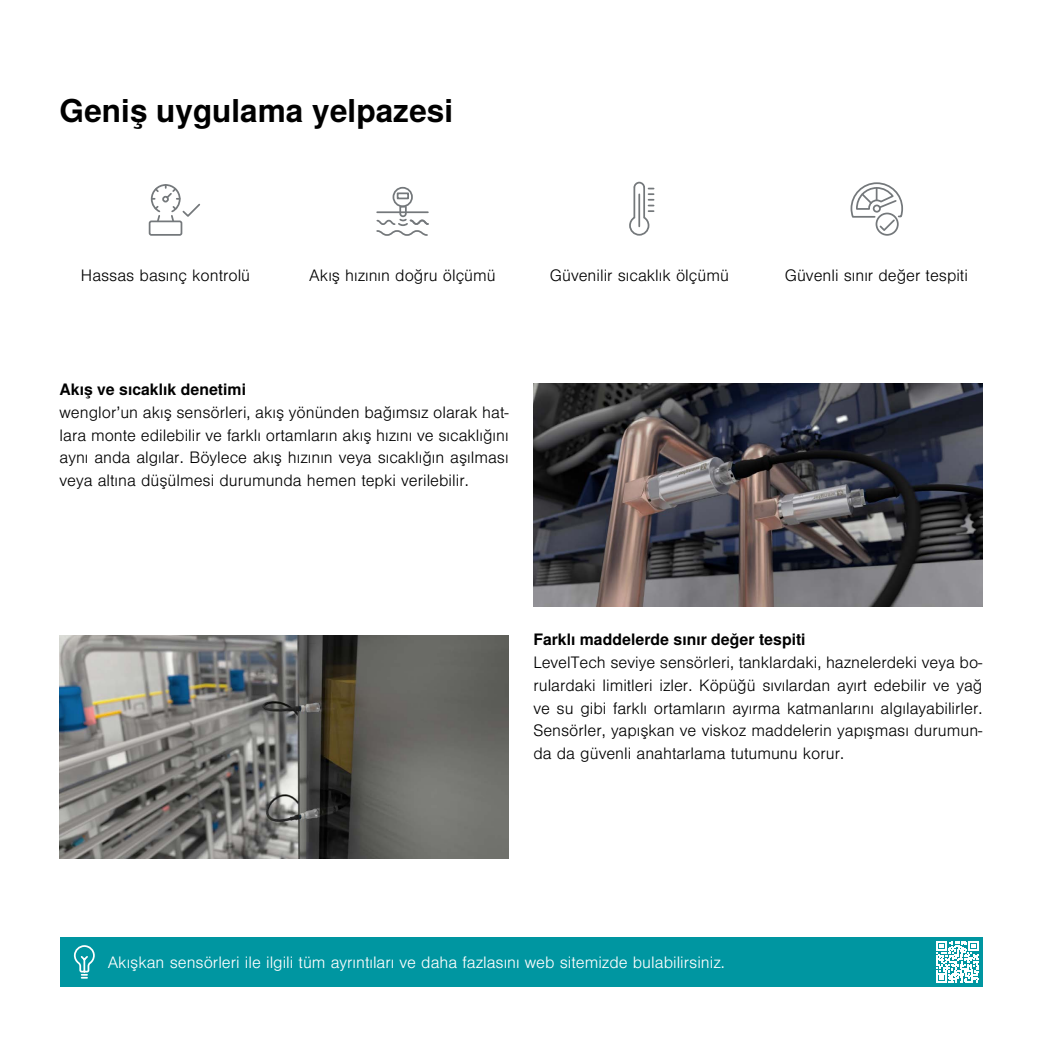
<style>
.page{position:relative;width:1042px;height:1042px;background:#fff}
.page>*{position:absolute;margin:0;border:0;box-sizing:border-box;transform-origin:0 0}
.t1{font:700 31.5px "Nimbus Sans Global";color:#000}
.t2{font:300 15.75px/22.8px "Nimbus Sans Global";color:#000;text-align:justify}
.t3{font:300 15.75px "Nimbus Sans Global";color:#fff}
.t4{font:700 15.75px "Nimbus Sans Global";color:#000}
</style>
<div class="page">
<div style="left:60px;top:937px;width:922px;height:49px;background:#0096a1"></div>
<svg style="left:73px;top:945px;width:22px;height:34px"></svg>
<svg style="left:936px;top:941px;width:42px;height:42px"></svg>
<img style="left:60px;top:635px;width:448px;height:223px">
<img style="left:533px;top:383px;width:449px;height:223px">
<div style="left:392px;top:187px;width:21px;height:20px;border:2px solid #74787b;border-radius:50%"></div>
<div style="left:397px;top:192px;width:12px;height:7px;border:2px solid #74787b"></div>
<svg style="left:376px;top:205px;width:53px;height:31px"></svg>
<svg style="left:629px;top:181px;width:24px;height:55px"></svg>
<svg style="left:850px;top:182px;width:53px;height:51px"></svg>
<div style="left:875px;top:213px;width:23px;height:23px;border:2px solid #74787b;border-radius:50%"></div>
<div style="left:149px;top:220px;width:33px;height:16px;border:2px solid #74787b;border-radius:2px"></div>
<svg style="left:150px;top:184px;width:50px;height:39px"></svg>
<h1 class="t1" style="left:60px;top:93px;width:395px">Geniş uygulama yelpazesi</h1>
<p class="t2" style="left:81px;top:264px;width:171px">Hassas basınç kontrolü</p>
<p class="t2" style="left:309px;top:264px;width:188px">Akış hızının doğru ölçümü</p>
<p class="t2" style="left:550px;top:264px;width:180px">Güvenilir sıcaklık ölçümü</p>
<p class="t2" style="left:785px;top:264px;width:184px">Güvenli sınır değer tespiti</p>
<p class="t4" style="left:60px;top:380px;width:188px">Akış ve sıcaklık denetimi</p>
<p class="t2" style="left:60px;top:401px;width:450px">wenglor’un akış sensörleri, akış yönünden bağımsız olarak hat&shy;lara monte edilebilir ve farklı ortamların akış hızını ve sıcaklığını aynı anda algılar. Böylece akış hızının veya sıcaklığın aşılması veya altına düşülmesi durumunda hemen tepki verilebilir.</p>
<p class="t4" style="left:533px;top:631px;width:274px">Farklı maddelerde sınır değer tespiti</p>
<p class="t2" style="left:533px;top:651px;width:450px">LevelTech seviye sensörleri, tanklardaki, haznelerdeki veya bo&shy;rulardaki limitleri izler. Köpüğü sıvılardan ayırt edebilir ve yağ ve su gibi farklı ortamların ayırma katmanlarını algılayabilirler.<br>Sensörler, yapışkan ve viskoz maddelerin yapışması durumun&shy;da da güvenli anahtarlama tutumunu korur.</p>
<p class="t3" style="left:108px;top:953px;width:618px">Akışkan sensörleri ile ilgili tüm ayrıntıları ve daha fazlasını web sitemizde bulabilirsiniz.</p>
</div>
